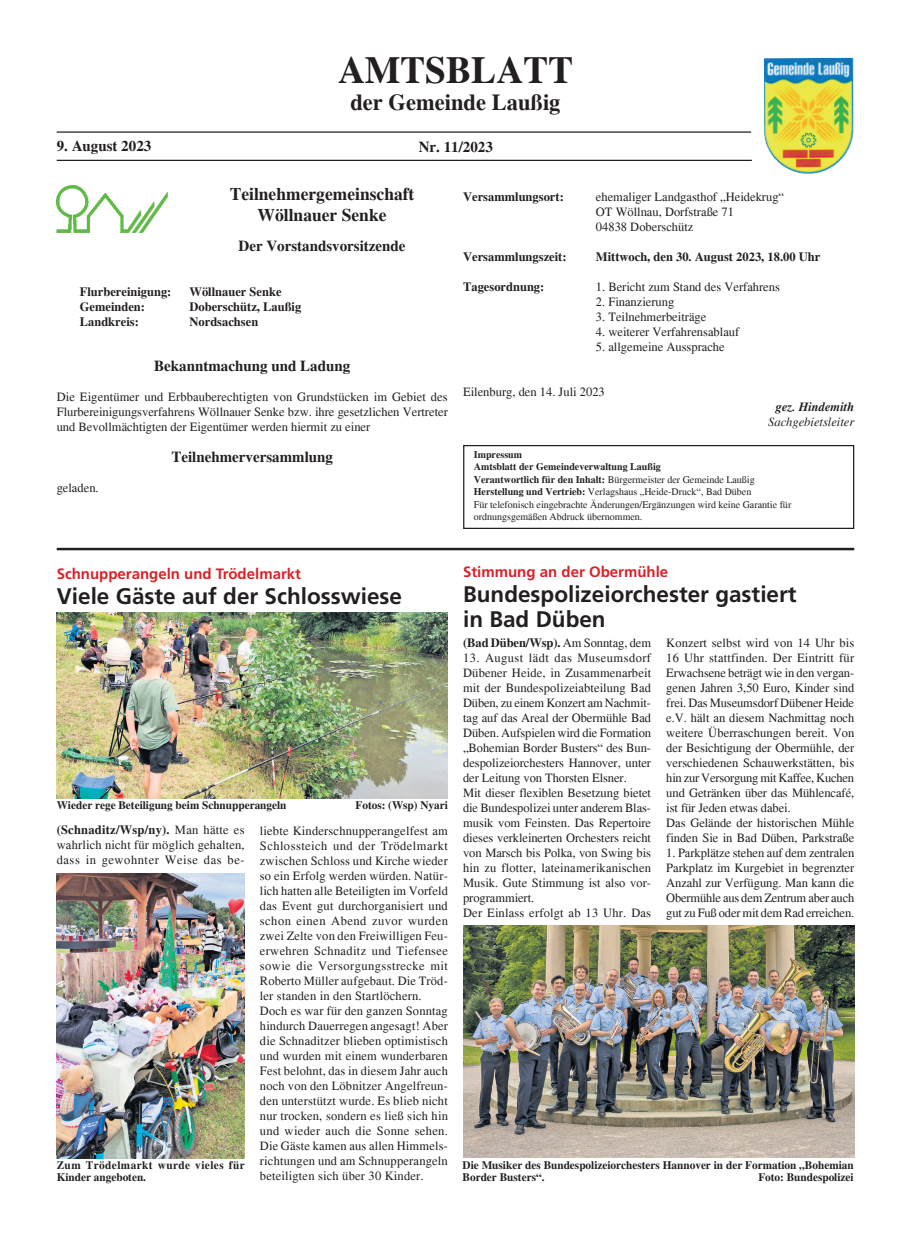
<style>
.page{position:relative;width:911px;height:1241px;background:#fff}
.page>*{position:absolute;margin:0;border:0;box-sizing:border-box;transform-origin:0 0}
.t1{font:700 37.5px "Times";color:#231f20}
.Große_Überschrift{font:700 22.5px "Frutiger LT Std";color:#231f20}
.t2{font:700 22.5px "Times";color:#231f20}
.Fließtext{font:700 17.5px "Times";color:#231f20}
.Fließtext-2{font:700 15px "Times";color:#231f20}
.Kleine_Überschrift{font:700 15px "Frutiger LT Std";color:#da2128}
.Fließtext-3{font:12.5px/15px "Times";color:#231f20;text-align:justify}
.Fließtext-4{font:700 12.5px "Times";color:#231f20}
.Fließtext-5{font:italic 12.5px "Times";color:#231f20}
.Fließtext-6{font:italic 700 12.5px "Times";color:#231f20}
.Fließtext-7{font:700 11.25px/11.9px "Times";color:#231f20}
.Fließtext-8{font:700 11.25px/11.9px "Times";letter-spacing:.04em;color:#231f20}
.t3{font:10px "Times";color:#231f20}
.t4{font:700 10px "Times";color:#231f20}
.s1{font-weight:700}
.s2{font-weight:400}
</style>
<div class="page">
<hr style="left:57px;top:131px;width:694px;height:2px;background:#231f20">
<hr style="left:57px;top:160px;width:695px;height:1px;background:#231f20">
<img style="left:763px;top:58px;width:90px;height:116px">
<hr style="left:57px;top:547px;width:797px;height:3px;background:#231f20">
<div style="left:463px;top:445px;width:391px;height:84px;border:1px solid #231f20"></div>
<img style="left:57px;top:185px;width:111px;height:48px">
<img style="left:57px;top:612px;width:391px;height:186px">
<img style="left:57px;top:873px;width:188px;height:285px">
<img style="left:463px;top:925px;width:391px;height:232px">
<p class="t1" style="left:338px;top:47px;width:237px">AMTSBLATT</p>
<p class="t2" style="left:350px;top:89px;width:212px">der Gemeinde Laußig</p>
<p class="Fließtext-2" style="left:57px;top:137px;width:96px">9. August 2023</p>
<p class="Fließtext-2" style="left:419px;top:137px;width:76px">Nr. 11/2023</p>
<p class="Fließtext" style="left:230px;top:183px;width:186px">Teilnehmergemeinschaft</p>
<p class="Fließtext" style="left:258px;top:204px;width:130px">Wöllnauer Senke</p>
<p class="Fließtext-2" style="left:238px;top:237px;width:169px">Der Vorstandsvorsitzende</p>
<p class="Fließtext-4" style="left:80px;top:284px;width:93px">Flurbereinigung:</p>
<p class="Fließtext-4" style="left:189px;top:284px;width:94px">Wöllnauer Senke</p>
<p class="Fließtext-4" style="left:80px;top:299px;width:67px">Gemeinden:</p>
<p class="Fließtext-4" style="left:189px;top:299px;width:113px">Doberschütz, Laußig</p>
<p class="Fließtext-4" style="left:80px;top:314px;width:61px">Landkreis:</p>
<p class="Fließtext-4" style="left:189px;top:314px;width:70px">Nordsachsen</p>
<p class="Fließtext-2" style="left:154px;top:357px;width:197px">Bekanntmachung und Ladung</p>
<p class="Fließtext-3" style="left:57px;top:389px;width:393px">Die Eigentümer und Erbbauberechtigten von Grundstücken im Gebiet des Flurbereinigungsverfahrens Wöllnauer Senke bzw. ihre gesetzlichen Vertreter und Bevollmächtigten der Eigentümer werden hiermit zu einer</p>
<p class="Fließtext-2" style="left:171px;top:447px;width:163px">Teilnehmerversammlung</p>
<p class="Fließtext-3" style="left:57px;top:479px;width:43px">geladen.</p>
<p class="Fließtext-4" style="left:463px;top:189px;width:102px">Versammlungsort:</p>
<p class="Fließtext-3" style="left:596px;top:189px;width:190px">ehemaliger Landgasthof „Heidekrug“</p>
<p class="Fließtext-3" style="left:596px;top:204px;width:140px">OT Wöllnau, Dorfstraße 71</p>
<p class="Fließtext-3" style="left:596px;top:219px;width:99px">04838 Doberschütz</p>
<p class="Fließtext-4" style="left:463px;top:249px;width:105px">Versammlungszeit:</p>
<p class="Fließtext-4" style="left:596px;top:249px;width:226px">Mittwoch, den 30. August 2023, 18.00 Uhr</p>
<p class="Fließtext-4" style="left:463px;top:279px;width:83px">Tagesordnung:</p>
<p class="Fließtext-3" style="left:596px;top:279px;width:185px">1. Bericht zum Stand des Verfahrens</p>
<p class="Fließtext-3" style="left:596px;top:294px;width:80px">2. Finanzierung</p>
<p class="Fließtext-3" style="left:596px;top:309px;width:112px">3. Teilnehmerbeiträge</p>
<p class="Fließtext-3" style="left:596px;top:324px;width:145px">4. weiterer Verfahrensablauf</p>
<p class="Fließtext-3" style="left:596px;top:339px;width:130px">5. allgemeine Aussprache</p>
<p class="Fließtext-3" style="left:463px;top:384px;width:143px">Eilenburg, den 14. Juli 2023</p>
<p class="Fließtext-6" style="left:775px;top:399px;width:80px">gez. Hindemith</p>
<p class="Fließtext-5" style="left:768px;top:415px;width:88px">Sachgebietsleiter</p>
<p class="t4" style="left:474px;top:448px;width:50px">Impressum</p>
<p class="t4" style="left:474px;top:461px;width:188px">Amtsblatt der Gemeindeverwaltung Laußig</p>
<p class="t3" style="left:474px;top:473px;width:282px"><span class="s1">Verantwortlich für den Inhalt:</span> Bürgermeister der Gemeinde Laußig</p>
<p class="t3" style="left:474px;top:486px;width:279px"><span class="s1">Herstellung und Vertrieb:</span> Verlagshaus „Heide-Druck“, Bad Düben</p>
<p class="t3" style="left:474px;top:498px;width:319px">Für telefonisch eingebrachte Änderungen/Ergänzungen wird keine Garantie für</p>
<p class="t3" style="left:474px;top:511px;width:170px">ordnungsgemäßen Abdruck übernommen.</p>
<p class="Kleine_Überschrift" style="left:57px;top:564px;width:246px">Schnupperangeln und Trödelmarkt</p>
<p class="Große_Überschrift" style="left:57px;top:582px;width:347px">Viele Gäste auf der Schlosswiese</p>
<p class="Fließtext-7" style="left:57px;top:798px;width:231px">Wieder rege Beteiligung beim Schnupperangeln</p>
<p class="Fließtext-7" style="left:355px;top:798px;width:94px">Fotos: (Wsp) Nyari</p>
<p class="Fließtext-3" style="left:57px;top:822px;width:189px"><span class="s1">(Schnaditz/Wsp/ny).</span> Man hätte es wahrlich nicht für möglich gehalten, dass in gewohnter Weise das be-</p>
<p class="Fließtext-8" style="left:57px;top:1158px;width:189px">Zum Trödelmarkt wurde vieles für<br>Kinder angeboten.</p>
<p class="Fließtext-3" style="left:260px;top:822px;width:189px">liebte Kinderschnupperangelfest am Schlossteich und der Trödelmarkt zwischen Schloss und Kirche wieder so ein Erfolg werden würden. Natür&shy;lich hatten alle Beteiligten im Vorfeld das Event gut durchorganisiert und schon einen Abend zuvor wurden zwei Zelte von den Freiwilligen Feu&shy;erwehren Schnaditz und Tiefensee sowie die Versorgungsstrecke mit Roberto Müller aufgebaut. Die Tröd&shy;ler standen in den Startlöchern.</p>
<p class="Fließtext-3" style="left:260px;top:1002px;width:189px">Doch es war für den ganzen Sonntag hindurch Dauerregen angesagt! Aber die Schnaditzer blieben optimistisch und wurden mit einem wunderbaren Fest belohnt, das in diesem Jahr auch noch von den Löbnitzer Angelfreun&shy;den unterstützt wurde. Es blieb nicht nur trocken, sondern es ließ sich hin und wieder auch die Sonne sehen.<br>Die Gäste kamen aus allen Himmels&shy;richtungen und am Schnupperangeln beteiligten sich über 30 Kinder.</p>
<p class="Kleine_Überschrift" style="left:463px;top:563px;width:207px">Stimmung an der Obermühle</p>
<p class="Große_Überschrift" style="left:463px;top:581px;width:335px">Bundespolizeiorchester gastiert</p>
<p class="Große_Überschrift" style="left:463px;top:606px;width:144px">in Bad Düben</p>
<p class="Fließtext-4" style="left:463px;top:634px;width:189px">(Bad Düben/Wsp). <span class="s2">Am Sonntag, dem</span></p>
<p class="Fließtext-3" style="left:463px;top:650px;width:189px">13. August lädt das Museumsdorf Dübener Heide, in Zusammenarbeit mit der Bundespolizeiabteilung Bad Düben, zu einem Konzert am Nachmit&shy;tag auf das Areal der Obermühle Bad Düben. Aufspielen wird die Formation „Bohemian Border Busters“ des Bun&shy;despolizeiorchesters Hannover, unter der Leitung von Thorsten Elsner.</p>
<p class="Fließtext-3" style="left:463px;top:785px;width:189px">Mit dieser flexiblen Besetzung bietet die Bundespolizei unter anderem Blas&shy;musik vom Feinsten. Das Repertoire dieses verkleinerten Orchesters reicht von Marsch bis Polka, von Swing bis hin zu flotter, lateinamerikanischen Musik. Gute Stimmung ist also vor&shy;programmiert.</p>
<p class="Fließtext-3" style="left:463px;top:905px;width:189px">Der Einlass erfolgt ab 13 Uhr. Das</p>
<p class="Fließtext-3" style="left:666px;top:635px;width:189px">Konzert selbst wird von 14 Uhr bis 16 Uhr stattfinden. Der Eintritt für Erwachsene beträgt wie in den vergan&shy;genen Jahren 3,50 Euro, Kinder sind frei. Das Museumsdorf Dübener Heide e.V. hält an diesem Nachmittag noch weitere Überraschungen bereit. Von der Besichtigung der Obermühle, der verschiedenen Schauwerkstätten, bis hin zur Versorgung mit Kaffee, Kuchen und Getränken über das Mühlencafé, ist für Jeden etwas dabei.</p>
<p class="Fließtext-3" style="left:666px;top:815px;width:189px">Das Gelände der historischen Mühle finden Sie in Bad Düben, Parkstraße</p>
<p class="Fließtext-3" style="left:666px;top:845px;width:189px">1. Parkplätze stehen auf dem zentralen Parkplatz im Kurgebiet in begrenzter Anzahl zur Verfügung. Man kann die Obermühle aus dem Zentrum aber auch gut zu Fuß oder mit dem Rad erreichen.</p>
<p class="Fließtext-7" style="left:462px;top:1158px;width:392px">Die Musiker des Bundespolizeiorchesters Hannover in der Formation „Bohemian<br>Border Busters“.</p>
<p class="Fließtext-7" style="left:758px;top:1170px;width:97px">Foto: Bundespolizei</p>
</div>
